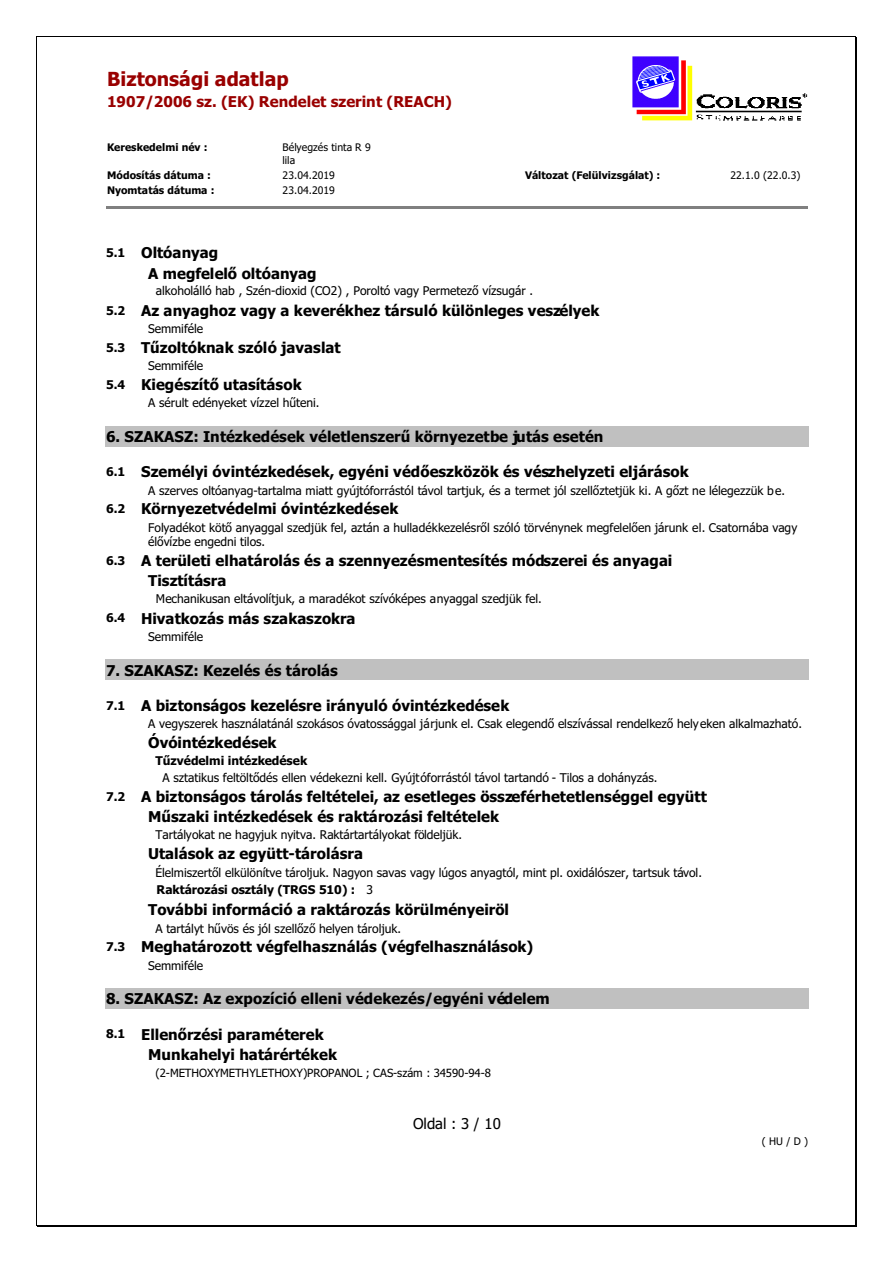
<style>
.page{position:relative;width:893px;height:1263px;background:#fff}
.page>*{position:absolute;margin:0;border:0;box-sizing:border-box;transform-origin:0 0}
.t1{font:700 19.5px "Tahoma";color:#900}
.t2{font:700 15px/20.4px "Tahoma";color:#000}
.t3{font:700 15px "Tahoma";color:#900}
.t4{font:15px "Tahoma";color:#000}
.t5{font:12px/14.4px "Tahoma";color:#000}
.t6{font:700 12px "Tahoma";color:#000}
.t7{font:11.4px "Tahoma";color:#000}
.t8{font:700 10.5px "Tahoma";color:#000}
.t9{font:10.5px/12.8px "Tahoma";letter-spacing:.005em;color:#000}
.s1{font-size:12px}
.s2{font-weight:700}
</style>
<div class="page">
<img style="left:632px;top:56px;width:61px;height:65px">
<img style="left:695px;top:94px;width:113px;height:18px">
<svg style="left:695px;top:97px;width:113px;height:4px"></svg>
<hr style="left:695px;top:101px;width:113px;height:3px;background:#fff">
<svg style="left:695px;top:104px;width:113px;height:4px"></svg>
<hr style="left:695px;top:108px;width:113px;height:3px;background:#fff">
<svg style="left:696px;top:115px;width:105px;height:4px"></svg>
<hr style="left:106px;top:207px;width:702px;height:2px;background:#808080">
<div style="left:106px;top:427px;width:701px;height:18px;background:#c0c0c0"></div>
<hr style="left:105px;top:445px;width:704px;height:1px;background:#c0c0c0">
<hr style="left:105px;top:426px;width:704px;height:1px;background:#c0c0c0">
<div style="left:105px;top:659px;width:704px;height:21px;background:#c0c0c0"></div>
<div style="left:106px;top:989px;width:701px;height:18px;background:#c0c0c0"></div>
<hr style="left:105px;top:1007px;width:704px;height:2px;background:#c0c0c0">
<hr style="left:105px;top:988px;width:704px;height:1px;background:#c0c0c0">
<hr style="left:37px;top:36px;width:818px;height:1px;background:#000">
<hr style="left:36px;top:37px;width:1px;height:1188px;background:#000">
<hr style="left:856px;top:37px;width:1px;height:1188px;background:#000">
<hr style="left:855px;top:37px;width:1px;height:1188px;background:#000">
<hr style="left:37px;top:1226px;width:818px;height:1px;background:#000">
<hr style="left:37px;top:1225px;width:818px;height:1px;background:#000">
<h1 class="t1" style="left:107px;top:71px;width:183px">Biztonsági adatlap</h1>
<p class="t3" style="left:107px;top:96px;width:346px">1907/2006 sz. (EK) Rendelet szerint (REACH)</p>
<p class="t8" style="left:107px;top:143px;width:102px">Kereskedelmi név :</p>
<p class="t9" style="left:283px;top:142px;width:90px">Bélyegzés tinta R 9 lila</p>
<p class="t8" style="left:107px;top:171px;width:105px">Módosítás dátuma :</p>
<p class="t9" style="left:283px;top:170px;width:54px">23.04.2019</p>
<p class="t8" style="left:525px;top:171px;width:137px">Változat (Felülvizsgálat) :</p>
<p class="t9" style="left:730px;top:170px;width:72px">22.1.0 (22.0.3)</p>
<p class="t8" style="left:107px;top:186px;width:109px">Nyomtatás dátuma :</p>
<p class="t9" style="left:283px;top:185px;width:54px">23.04.2019</p>
<p class="t2" style="left:148px;top:244px;width:170px;text-indent:-42px"><span class="s1">5.1</span> Oltóanyag<br>A megfelelő oltóanyag</p>
<p class="t5" style="left:156px;top:284px;width:379px">alkoholálló hab , Szén-dioxid (CO2) , Poroltó vagy Permetező vízsugár .</p>
<p class="t2" style="left:106px;top:301px;width:495px"><span class="s1">5.2</span> Az anyaghoz vagy a keverékhez társuló különleges veszélyek</p>
<p class="t5" style="left:148px;top:323px;width:56px">Semmiféle</p>
<p class="t2" style="left:106px;top:339px;width:236px"><span class="s1">5.3</span> Tűzoltóknak szóló javaslat</p>
<p class="t5" style="left:148px;top:360px;width:56px">Semmiféle</p>
<p class="t2" style="left:106px;top:376px;width:197px"><span class="s1">5.4</span> Kiegészítő utasítások</p>
<p class="t5" style="left:148px;top:397px;width:173px">A sérult edényeket vízzel hűteni.</p>
<p class="t2" style="left:106px;top:428px;width:499px">6. SZAKASZ: Intézkedések véletlenszerű környezetbe jutás esetén</p>
<p class="t2" style="left:106px;top:463px;width:584px"><span class="s1">6.1</span> Személyi óvintézkedések, egyéni védőeszközök és vészhelyzeti eljárások</p>
<p class="t5" style="left:148px;top:484px;width:638px">A szerves oltóanyag-tartalma miatt gyújtóforrástól távol tartjuk, és a termet jól szellőztetjük ki. A gőzt ne lélegezzük be.</p>
<p class="t2" style="left:106px;top:500px;width:294px"><span class="s1">6.2</span> Környezetvédelmi óvintézkedések</p>
<p class="t5" style="left:148px;top:521px;width:651px">Folyadékot kötő anyaggal szedjük fel, aztán a hulladékkezelésről szóló törvénynek megfelelően járunk el. Csatornába vagy élővízbe engedni tilos.</p>
<p class="t2" style="left:148px;top:551px;width:526px;text-indent:-42px"><span class="s1">6.3</span> A területi elhatárolás és a szennyezésmentesítés módszerei és anyagai<br>Tisztításra</p>
<p class="t5" style="left:156px;top:592px;width:387px">Mechanikusan eltávolítjuk, a maradékot szívóképes anyaggal szedjük fel.</p>
<p class="t2" style="left:106px;top:609px;width:251px"><span class="s1">6.4</span> Hivatkozás más szakaszokra</p>
<p class="t5" style="left:148px;top:630px;width:56px">Semmiféle</p>
<p class="t2" style="left:106px;top:661px;width:233px">7. SZAKASZ: Kezelés és tárolás</p>
<p class="t2" style="left:106px;top:696px;width:405px"><span class="s1">7.1</span> A biztonságos kezelésre irányuló óvintézkedések</p>
<p class="t5" style="left:148px;top:718px;width:655px">A vegyszerek használatánál szokásos óvatossággal járjunk el. Csak elegendő elszívással rendelkező helyeken alkalmazható.</p>
<p class="t2" style="left:148px;top:733px;width:130px">Óvóintézkedések</p>
<p class="t6" style="left:155px;top:756px;width:153px">Tűzvédelmi intézkedések</p>
<p class="t5" style="left:162px;top:771px;width:496px">A sztatikus feltöltődés ellen védekezni kell. Gyújtóforrástól távol tartandó - Tilos a dohányzás.</p>
<p class="t2" style="left:148px;top:787px;width:560px;text-indent:-42px"><span class="s1">7.2</span> A biztonságos tárolás feltételei, az esetleges összeférhetetlenséggel együtt<br>Műszaki intézkedések és raktározási feltételek</p>
<p class="t5" style="left:155px;top:829px;width:308px">Tartályokat ne hagyjuk nyitva. Raktártartályokat földeljük.</p>
<p class="t2" style="left:148px;top:845px;width:216px">Utalások az együtt-tárolásra</p>
<p class="t5" style="left:155px;top:864px;width:548px;line-height:17.9px">Élelmiszertől elkülönítve tároljuk. Nagyon savas vagy lúgos anyagtól, mint pl. oxidálószer, tartsuk távol.<br><span class="s2">Raktározási osztály (TRGS 510) :</span> 3</p>
<p class="t2" style="left:148px;top:901px;width:362px">További információ a raktározás körülményeiröl</p>
<p class="t5" style="left:155px;top:922px;width:247px">A tartályt hűvös és jól szellőző helyen tároljuk.</p>
<p class="t2" style="left:106px;top:938px;width:429px"><span class="s1">7.3</span> Meghatározott végfelhasználás (végfelhasználások)</p>
<p class="t5" style="left:148px;top:959px;width:56px">Semmiféle</p>
<p class="t2" style="left:106px;top:990px;width:445px">8. SZAKASZ: Az expozíció elleni védekezés/egyéni védelem</p>
<p class="t2" style="left:148px;top:1025px;width:191px;text-indent:-42px"><span class="s1">8.1</span> Ellenőrzési paraméterek<br>Munkahelyi határértékek</p>
<p class="t7" style="left:155px;top:1068px;width:337px">(2-METHOXYMETHYLETHOXY)PROPANOL ; CAS-szám : 34590-94-8</p>
<p class="t4" style="left:413px;top:1118px;width:89px">Oldal : 3 / 10</p>
<p class="t9" style="left:762px;top:1136px;width:48px">( HU / D )</p>
</div>
